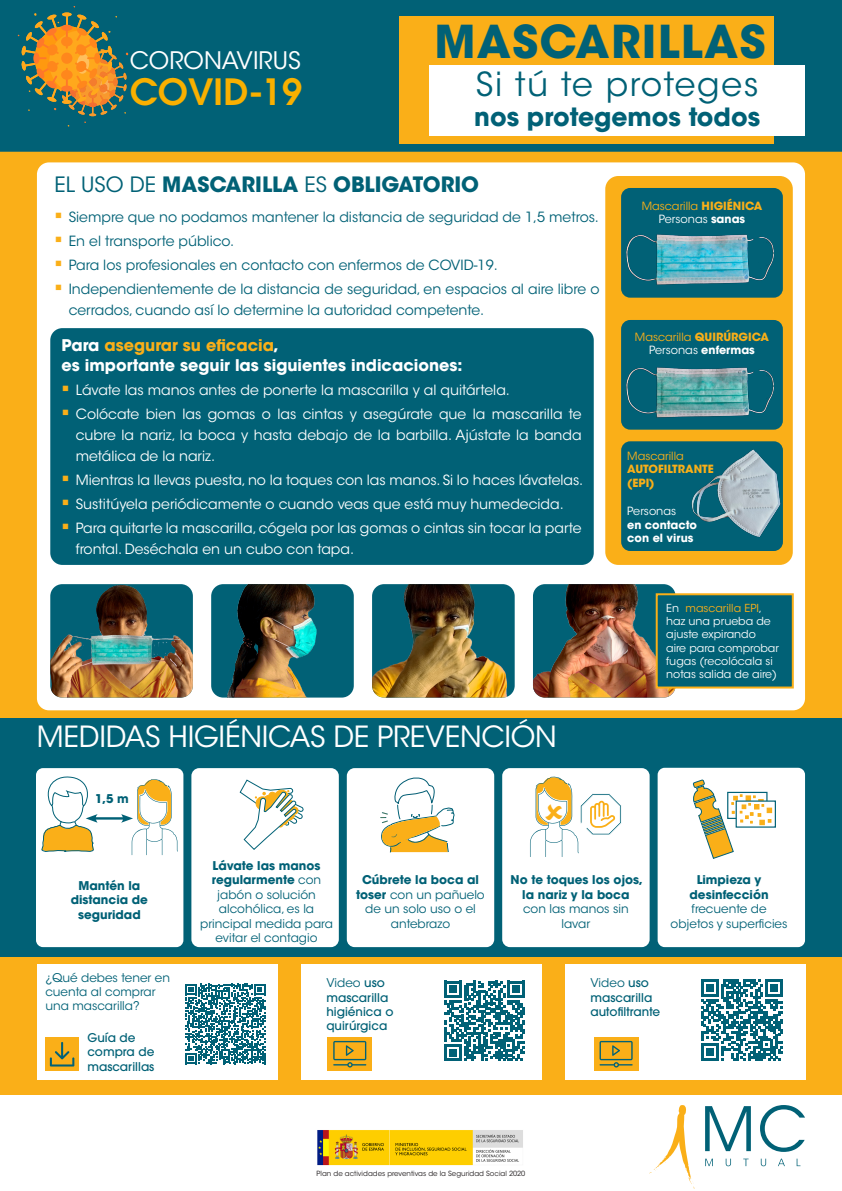
<style>
.page{position:relative;width:842px;height:1191px;background:#fff}
.page>*{position:absolute;margin:0;border:0;box-sizing:border-box;transform-origin:0 0}
.t1{font:700 45px "ITC Avant Garde Std";letter-spacing:.03em;color:#016176}
.t2{font:600 36px "ITC Avant Garde Std";color:#f9b000}
.t3{font:33px "ITC Avant Garde Std";letter-spacing:.05em;color:#016176}
.t4{font:29px "ITC Avant Garde Std";letter-spacing:-.01em;color:#fff}
.t5{font:700 25px "ITC Avant Garde Std";color:#016176}
.t6{font:24px "ITC Avant Garde Std";color:#fff}
.t7{font:700 21px "ITC Avant Garde Std";color:#016176}
.t8{font:700 16px/20px "ITC Avant Garde Std";color:#fff}
.t9{font:14px/21px "ITC Avant Garde Std";color:#fff;text-align:justify}
.t10{font:14px/21px "ITC Avant Garde Std";color:#016176}
.t11{font:12px/14.4px "ITC Avant Garde Std";color:#016176;text-align:center}
.t12{font:500 12px/14.4px "ITC Avant Garde Std";color:#016176}
.t13{font:700 12px/14.4px "ITC Avant Garde Std";color:#016176;text-align:center}
.t14{font:11.2px/13.5px "ITC Avant Garde Std";color:#faaf18;text-align:center}
.t15{font:700 11.2px/13.5px "ITC Avant Garde Std";color:#fff}
.t16{font:700 11.2px/13.5px "ITC Avant Garde Std";color:#faaf18}
.t17{font:11.2px "ITC Avant Garde Std";color:#fff}
.t18{font:11px/13.2px "ITC Avant Garde Std";color:#fff}
.t19{font:7.1px "ITC Avant Garde Std";color:#231f20}
.s1{font-weight:400}
.s2{color:#faaf18}
.s3{font-weight:700}
.s4{color:#fff}
.s5{font-weight:700;color:#fff}
</style>
<div class="page">
<div style="left:0;top:144px;width:842px;height:950px;background:#faaf18"></div>
<div style="left:37px;top:162px;width:768px;height:548px;background:#fff;border-radius:12px"></div>
<div style="left:606px;top:177px;width:186px;height:387px;background:#faaf18;border-radius:12px"></div>
<div style="left:605px;top:176px;width:188px;height:389px;border:2px solid #faaf18;border-radius:12px"></div>
<div style="left:0;top:718px;width:842px;height:238px;background:#016176"></div>
<svg style="left:649px;top:1105px;width:46px;height:83px"></svg>
<svg style="left:760px;top:1105px;width:45px;height:46px"></svg>
<svg style="left:726px;top:1158px;width:5px;height:8px"></svg>
<svg style="left:743px;top:1158px;width:6px;height:8px"></svg>
<svg style="left:761px;top:1158px;width:5px;height:8px"></svg>
<svg style="left:778px;top:1158px;width:7px;height:8px"></svg>
<svg style="left:705px;top:1106px;width:46px;height:45px"></svg>
<svg style="left:705px;top:1158px;width:8px;height:8px"></svg>
<img style="left:317px;top:1130px;width:206px;height:35px">
<div style="left:502px;top:768px;width:148px;height:179px;background:#fff;border-radius:8px"></div>
<div style="left:36px;top:768px;width:147px;height:179px;background:#fff;border-radius:7px"></div>
<div style="left:347px;top:768px;width:147px;height:179px;background:#fff;border-radius:8px"></div>
<svg style="left:380px;top:777px;width:74px;height:76px"></svg>
<div style="left:191px;top:768px;width:148px;height:179px;background:#fff;border-radius:8px"></div>
<hr style="left:93px;top:817px;width:33px;height:2px;background:#016176">
<svg style="left:41px;top:776px;width:57px;height:76px"></svg>
<svg style="left:121px;top:779px;width:57px;height:76px"></svg>
<div style="left:658px;top:767px;width:147px;height:180px;background:#fff;border-radius:7px"></div>
<div style="left:0;top:0;width:842px;height:152px;background:#016176"></div>
<svg style="left:18px;top:6px;width:121px;height:121px;background:#627554"></svg>
<div style="left:400px;top:16px;width:374px;height:128px;background:#faaf18"></div>
<div style="left:429px;top:65px;width:376px;height:70px;background:#fff"></div>
<div style="left:621px;top:441px;width:162px;height:110px;background:#016176;border-radius:9px"></div>
<img style="left:691px;top:449px;width:92px;height:91px">
<div style="left:621px;top:320px;width:162px;height:109px;background:#016176;border-radius:9px"></div>
<img style="left:621px;top:348px;width:162px;height:81px">
<div style="left:621px;top:188px;width:162px;height:110px;background:#016176;border-radius:9px"></div>
<img style="left:621px;top:215px;width:162px;height:83px">
<div style="left:50px;top:328px;width:544px;height:237px;background:#016176;border-radius:12px"></div>
<img style="left:211px;top:584px;width:143px;height:113px">
<div style="left:37px;top:964px;width:241px;height:115px;background:#fff"></div>
<div style="left:301px;top:964px;width:241px;height:115px;background:#fff"></div>
<svg style="left:185px;top:983px;width:81px;height:81px"></svg>
<img style="left:372px;top:584px;width:143px;height:113px">
<img style="left:533px;top:584px;width:143px;height:113px">
<img style="left:50px;top:584px;width:143px;height:113px">
<div style="left:657px;top:594px;width:136px;height:93px;background:#016176"></div>
<div style="left:656px;top:593px;width:138px;height:95px;border:2px solid #faaf18"></div>
<svg style="left:240px;top:779px;width:64px;height:71px"></svg>
<div style="left:565px;top:964px;width:241px;height:115px;background:#fff"></div>
<svg style="left:701px;top:979px;width:82px;height:82px"></svg>
<div style="left:736px;top:800px;width:40px;height:27px;background:#fff;border:1px solid #016176"></div>
<svg style="left:693px;top:779px;width:79px;height:80px"></svg>
<div style="left:327px;top:1037px;width:45px;height:33px;background:#faaf18"></div>
<svg style="left:333px;top:1041px;width:33px;height:26px"></svg>
<svg style="left:444px;top:980px;width:81px;height:81px"></svg>
<div style="left:594px;top:1037px;width:44px;height:33px;background:#faaf18"></div>
<svg style="left:599px;top:1041px;width:34px;height:26px"></svg>
<div style="left:45px;top:1037px;width:34px;height:33px;background:#faaf18"></div>
<svg style="left:50px;top:1042px;width:24px;height:24px"></svg>
<svg style="left:530px;top:776px;width:92px;height:81px"></svg>
<p class="t6" style="left:130px;top:46px;width:173px">CORONAVIRUS</p>
<p class="t2" style="left:130px;top:69px;width:174px">COVID-19</p>
<p class="t1" style="left:434px;top:12px;width:333px">MASCARILLAS</p>
<p class="t3" style="left:476px;top:64px;width:284px">Si tú te proteges</p>
<p class="t5" style="left:474px;top:100px;width:287px">nos protegemos todos</p>
<p class="t7" style="left:55px;top:171px;width:426px"><span class="s1">EL USO DE</span> MASCARILLA <span class="s1">ES</span> OBLIGATORIO</p>
<p class="t10" style="left:69px;top:207px;width:532px">Siempre que no podamos mantener la distancia de seguridad de 1,5 metros.</p>
<p class="t10" style="left:69px;top:230px;width:167px">En el transporte público.</p>
<p class="t10" style="left:69px;top:254px;width:431px">Para los profesionales en contacto con enfermos de COVID-19.</p>
<p class="t10" style="left:69px;top:278px;width:532px">Independientemente de la distancia de seguridad, en espacios al aire libre o cerrados, cuando así lo determine la autoridad competente.</p>
<p class="t8" style="left:62px;top:335px;width:402px">Para <span class="s2">asegurar su eficacia</span>,<br>es importante seguir las siguientes indicaciones:</p>
<p class="t9" style="left:76px;top:380px;width:436px">Lávate las manos antes de ponerte la mascarilla y al quitártela.</p>
<p class="t9" style="left:76px;top:403px;width:507px">Colócate bien las gomas o las cintas y asegúrate que la mascarilla te cubre la nariz, la boca y hasta debajo de la barbilla. Ajústate la banda metálica de la nariz.</p>
<p class="t9" style="left:76px;top:469px;width:509px">Mientras la llevas puesta, no la toques con las manos. Si lo haces lávatelas.</p>
<p class="t9" style="left:76px;top:493px;width:489px">Sustitúyela periódicamente o cuando veas que está muy humedecida.</p>
<p class="t9" style="left:76px;top:517px;width:507px">Para quitarte la mascarilla, cógela por las gomas o cintas sin tocar la parte frontal. Deséchala en un cubo con tapa.</p>
<p class="t4" style="left:37px;top:719px;width:521px">MEDIDAS HIGIÉNICAS DE PREVENCIÓN</p>
<p class="t13" style="left:95px;top:791px;width:35px">1,5 m</p>
<p class="t14" style="left:642px;top:199px;width:122px">Mascarilla <span class="s3">HIGIÉNICA<br></span><span class="s4">Personas</span> <span class="s5">sanas</span></p>
<p class="t14" style="left:635px;top:330px;width:136px">Mascarilla <span class="s3">QUIRÚRGICA</span></p>
<p class="t17" style="left:649px;top:343px;width:107px">Personas <span class="s3">enfermas</span></p>
<p class="t16" style="left:627px;top:448px;width:88px"><span class="s1">Mascarilla<br></span>AUTOFILTRANTE (EPI)</p>
<p class="t15" style="left:627px;top:504px;width:71px"><span class="s1">Personas<br></span>en contacto con el virus</p>
<p class="t18" style="left:666px;top:601px;width:114px">En <span class="s2">mascarilla EPI</span>, haz una prueba de ajuste expirando<br>aire para comprobar fugas (recolócala si notas salida de aire)</p>
<p class="t13" style="left:71px;top:878px;width:79px">Mantén la distancia de seguridad</p>
<p class="t11" style="left:45px;top:970px;width:126px;text-align:left">¿Qué debes tener en cuenta al comprar una mascarilla?</p>
<p class="t12" style="left:87px;top:1030px;width:69px">Guía de compra de mascarillas</p>
<p class="t11" style="left:200px;top:858px;width:134px"><span class="s3">Lávate las manos regularmente</span> con jabón o solución alcohólica, es la principal medida para evitar el contagio</p>
<p class="t11" style="left:356px;top:873px;width:130px"><span class="s3">Cúbrete la boca al toser</span> con un pañuelo de un solo uso o el antebrazo</p>
<p class="t12" style="left:326px;top:975px;width:69px"><span class="s1">Video</span> uso mascarilla higiénica o quirúrgica</p>
<p class="t13" style="left:511px;top:872px;width:134px">No te toques los ojos, la nariz y la boca <span class="s1">con las manos sin lavar</span></p>
<p class="t11" style="left:671px;top:873px;width:118px"><span class="s3">Limpieza y desinfección </span>frecuente de objetos y superficies</p>
<p class="t12" style="left:590px;top:975px;width:71px"><span class="s1">Video</span> uso mascarilla autofiltrante</p>
<p class="t19" style="left:317px;top:1168px;width:210px">Plan de actividades preventivas de la Seguridad Social 2020</p>
</div>
